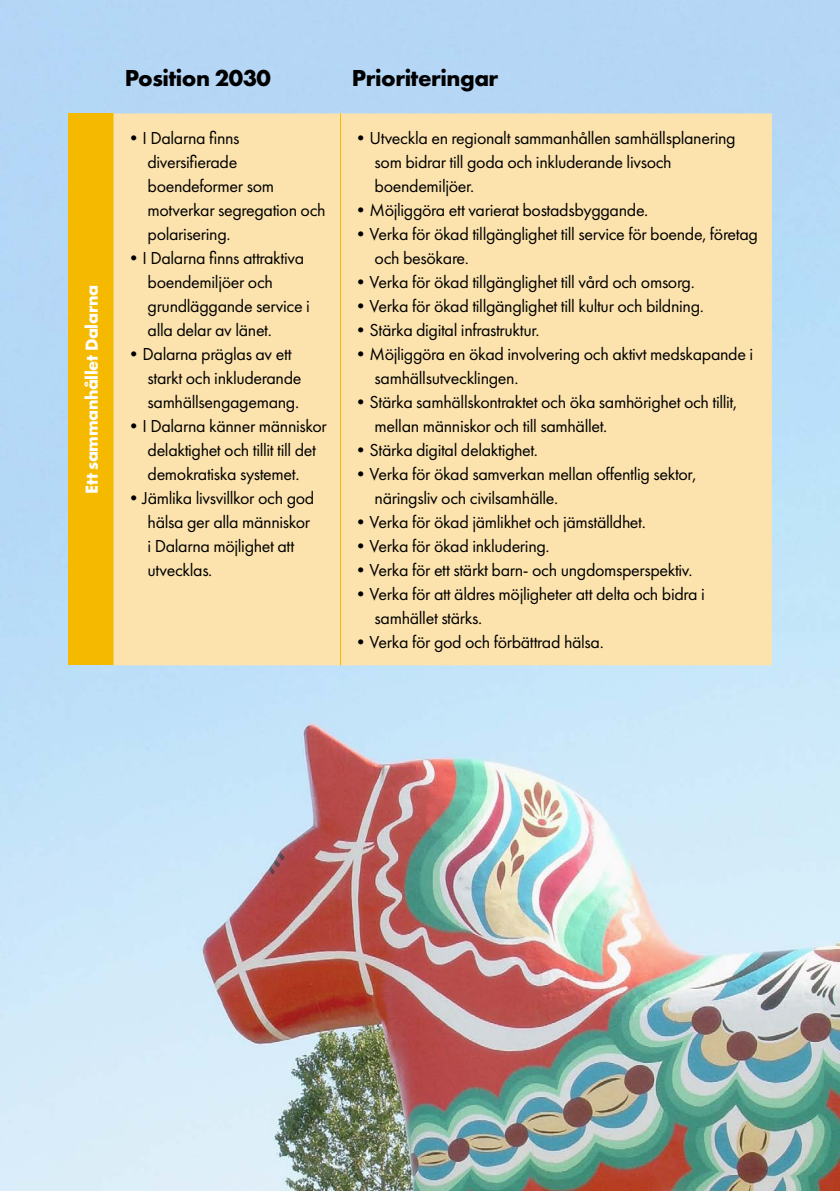
<style>
.page{position:relative;width:840px;height:1191px;background:#fff}
.page>*{position:absolute;margin:0;border:0;box-sizing:border-box;transform-origin:0 0}
.Tabell_rubrik{font:700 24px "Futura PT";letter-spacing:-.02em;color:#000}
.Tabell{font:18px/24px "Futura PT";letter-spacing:-.02em;color:#000}
.t1{font:700 18px "Futura PT";letter-spacing:-.02em;color:#fff}
</style>
<div class="page">
<img style="left:0;top:0;width:839px;height:1191px">
<div style="left:68px;top:113px;width:45px;height:552px;background:#f5ba00"></div>
<div style="left:113px;top:113px;width:658px;height:552px;background:#fce3ae"></div>
<hr style="left:340px;top:113px;width:1px;height:552px;background:#f5ba00">
<p class="t1" style="left:80px;top:494px;width:210px;rotate:-90deg">Ett sammanhållet Dalarna</p>
<p class="Tabell_rubrik" style="left:125px;top:63px;width:148px">Position 2030</p>
<p class="Tabell_rubrik" style="left:352px;top:63px;width:148px">Prioriteringar</p>
<p class="Tabell" style="left:147px;top:126px;width:179px;text-indent:-23px">•I Dalarna finns diversifierade boendeformer som motverkar segregation och polarisering.</p>
<p class="Tabell" style="left:147px;top:246px;width:164px;text-indent:-23px">•I Dalarna finns attraktiva boendemiljöer och grundläggande service i alla delar av länet.</p>
<p class="Tabell" style="left:147px;top:342px;width:155px;text-indent:-23px">•Dalarna präglas av ett starkt och inkluderande samhällsengagemang.</p>
<p class="Tabell" style="left:147px;top:414px;width:181px;text-indent:-23px">•I Dalarna känner människor delaktighet och tillit till det demokratiska systemet.</p>
<p class="Tabell" style="left:147px;top:486px;width:168px;text-indent:-23px">•Jämlika livsvillkor och god hälsa ger alla människor i Dalarna möjlighet att utvecklas.</p>
<p class="Tabell" style="left:374px;top:126px;width:362px;text-indent:-23px">•Utveckla en regionalt sammanhållen samhällsplanering som bidrar till goda och inkluderande livsoch boendemiljöer.</p>
<p class="Tabell" style="left:352px;top:198px;width:298px">•Möjliggöra ett varierat bostadsbyggande.</p>
<p class="Tabell" style="left:374px;top:222px;width:384px;text-indent:-23px">•Verka för ökad tillgänglighet till service för boende, företag och besökare.</p>
<p class="Tabell" style="left:352px;top:270px;width:344px">•Verka för ökad tillgänglighet till vård och omsorg.</p>
<p class="Tabell" style="left:352px;top:294px;width:353px">•Verka för ökad tillgänglighet till kultur och bildning.</p>
<p class="Tabell" style="left:352px;top:318px;width:189px">•Stärka digital infrastruktur.</p>
<p class="Tabell" style="left:374px;top:342px;width:380px;text-indent:-23px">•Möjliggöra en ökad involvering och aktivt medskapande i samhällsutvecklingen.</p>
<p class="Tabell" style="left:374px;top:390px;width:364px;text-indent:-23px">•Stärka samhällskontraktet och öka samhörighet och tillit, mellan människor och till samhället.</p>
<p class="Tabell" style="left:352px;top:438px;width:187px">•Stärka digital delaktighet.</p>
<p class="Tabell" style="left:374px;top:462px;width:323px;text-indent:-23px">•Verka för ökad samverkan mellan offentlig sektor, näringsliv och civilsamhälle.</p>
<p class="Tabell" style="left:352px;top:510px;width:295px">•Verka för ökad jämlikhet och jämställdhet.</p>
<p class="Tabell" style="left:352px;top:534px;width:199px">•Verka för ökad inkludering.</p>
<p class="Tabell" style="left:352px;top:558px;width:342px">•Verka för ett stärkt barn- och ungdomsperspektiv.</p>
<p class="Tabell" style="left:374px;top:582px;width:331px;text-indent:-23px">•Verka för att äldres möjligheter att delta och bidra i samhället stärks.</p>
<p class="Tabell" style="left:352px;top:630px;width:253px">•Verka för god och förbättrad hälsa.</p>
</div>
